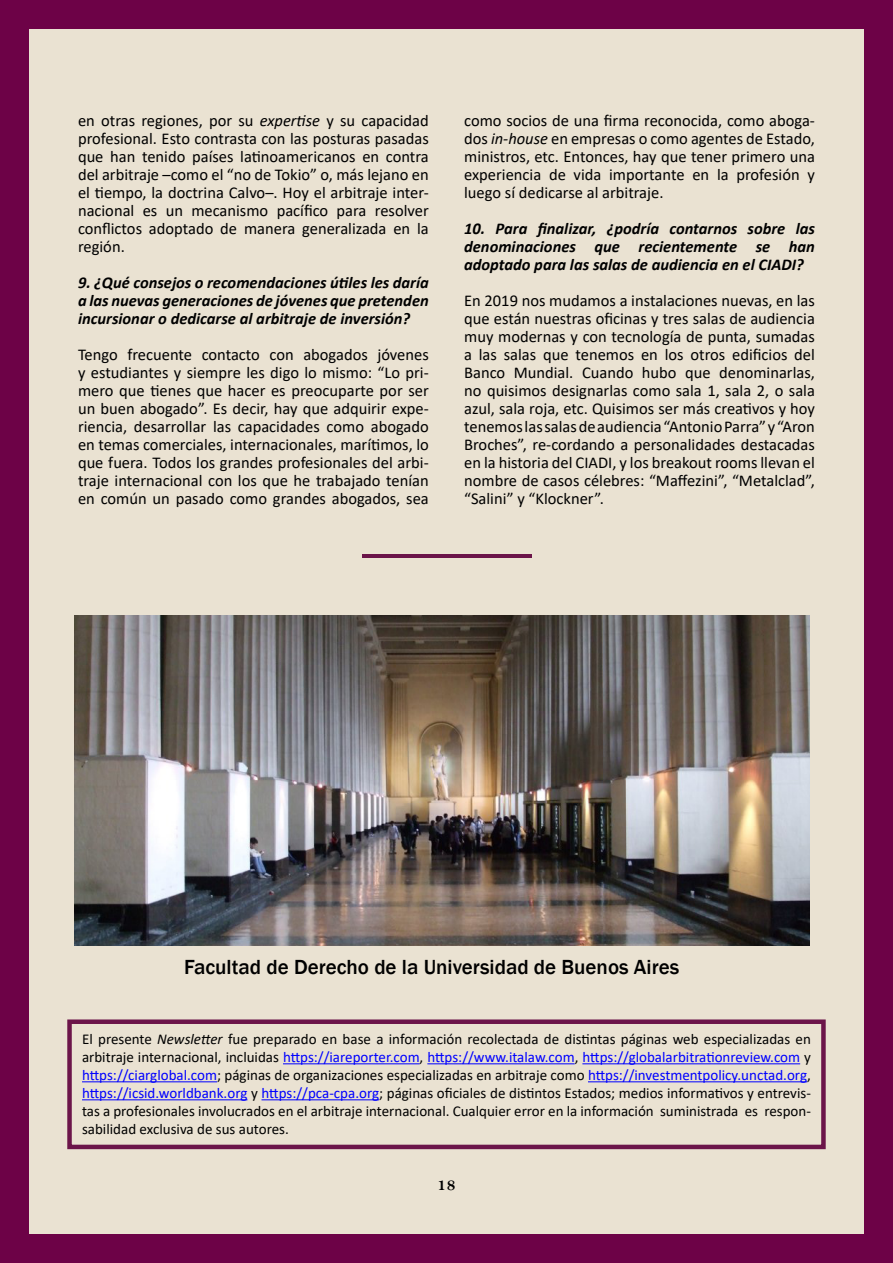
<style>
.page{position:relative;width:893px;height:1263px;background:#eae2d2}
.page>*{position:absolute;margin:0;border:0;box-sizing:border-box;transform-origin:0 0}
.t1{font:500 21px "Franklin Gothic";color:#000}
.t2{font:18px "Bell MT Bold";color:#000}
.t3{font:16.5px/18px "Calibri";color:#000;text-align:justify}
.t4{font:italic 700 16.5px/18px "Calibri";color:#000;text-align:justify}
.t5{font:15px/18px "Calibri";color:#000;text-align:justify}
.s1{font-style:italic}
.s2{color:#00f}
</style>
<div class="page">
<div style="left:0;top:0;width:29px;height:1263px;background:#6d0247"></div>
<div style="left:864px;top:0;width:29px;height:1263px;background:#6d0247"></div>
<div style="left:29px;top:0;width:835px;height:29px;background:#6d0247"></div>
<div style="left:29px;top:1234px;width:835px;height:29px;background:#6d0247"></div>
<hr style="left:362px;top:555px;width:169px;height:3px;background:#6b1449">
<img style="left:74px;top:616px;width:735px;height:329px">
<div style="left:67px;top:1019px;width:759px;height:130px;border:4px solid #6c154a"></div>
<hr style="left:283px;top:1063px;width:137px;height:1px;background:#00f">
<hr style="left:427px;top:1063px;width:148px;height:1px;background:#00f">
<hr style="left:582px;top:1063px;width:218px;height:1px;background:#00f">
<hr style="left:82px;top:1081px;width:135px;height:1px;background:#00f">
<hr style="left:588px;top:1081px;width:219px;height:1px;background:#00f">
<hr style="left:82px;top:1099px;width:165px;height:1px;background:#00f">
<hr style="left:261px;top:1099px;width:118px;height:1px;background:#00f">
<p class="t3" style="left:78px;top:111px;width:352px">en otras regiones, por su <span class="s1">expertise</span> y su capacidad profesional. Esto contrasta con las posturas pasadas que han tenido países latinoamericanos en contra del arbitraje –como el “no de Tokio” o, más lejano en el tiempo, la doctrina Calvo–. Hoy el arbitraje inter&shy;nacional es un mecanismo pacífico para resolver conflictos adoptado de manera generalizada en la región.</p>
<p class="t4" style="left:78px;top:273px;width:352px">9. ¿Qué consejos o recomendaciones útiles les daría a las nuevas generaciones de jóvenes que pretenden incursionar o dedicarse al arbitraje de inversión?</p>
<p class="t3" style="left:78px;top:345px;width:352px">Tengo frecuente contacto con abogados jóvenes y estudiantes y siempre les digo lo mismo: “Lo pri&shy;mero que tienes que hacer es preocuparte por ser un buen abogado”. Es decir, hay que adquirir expe&shy;riencia, desarrollar las capacidades como abogado en temas comerciales, internacionales, marítimos, lo que fuera. Todos los grandes profesionales del arbi&shy;traje internacional con los que he trabajado tenían en común un pasado como grandes abogados, sea</p>
<p class="t3" style="left:464px;top:111px;width:352px">como socios de una firma reconocida, como aboga&shy;dos <span class="s1">in-house</span> en empresas o como agentes de Estado, ministros, etc. Entonces, hay que tener primero una experiencia de vida importante en la profesión y luego sí dedicarse al arbitraje.</p>
<p class="t4" style="left:464px;top:219px;width:352px">10. Para finalizar, ¿podría contarnos sobre las denominaciones que recientemente se han adoptado para las salas de audiencia en el CIADI?</p>
<p class="t3" style="left:464px;top:291px;width:352px">En 2019 nos mudamos a instalaciones nuevas, en las que están nuestras oficinas y tres salas de audiencia muy modernas y con tecnología de punta, sumadas a las salas que tenemos en los otros edificios del Banco Mundial. Cuando hubo que denominarlas, no quisimos designarlas como sala 1, sala 2, o sala azul, sala roja, etc. Quisimos ser más creativos y hoy tenemos las salas de audiencia “Antonio Parra” y “Aron Broches”, re-cordando a personalidades destacadas en la historia del CIADI, y los breakout rooms llevan el nombre de casos célebres: “Maffezini”, “Metalclad”, “Salini” y “Klockner”.</p>
<p class="t1" style="left:184px;top:954px;width:497px">Facultad de Derecho de la Universidad de Buenos Aires</p>
<p class="t5" style="left:82px;top:1030px;width:730px">El presente <span class="s1">Newsletter</span> fue preparado en base a información recolectada de distintas páginas web especializadas en arbitraje internacional, incluidas <span class="s2">https://iareporter.com</span>, <span class="s2">https://www.italaw.com</span>, <span class="s2">https://globalarbitrationreview.com</span> y <span class="s2">https://ciarglobal.com</span>; páginas de organizaciones especializadas en arbitraje como <span class="s2">https://investmentpolicy.unctad.org</span>, <span class="s2">https://icsid.worldbank.org</span> y <span class="s2">https://pca-cpa.org</span>; páginas oficiales de distintos Estados; medios informativos y entrevis&shy;tas a profesionales involucrados en el arbitraje internacional. Cualquier error en la información suministrada es respon&shy;sabilidad exclusiva de sus autores.</p>
<p class="t2" style="left:437px;top:1174px;width:21px">18</p>
</div>
